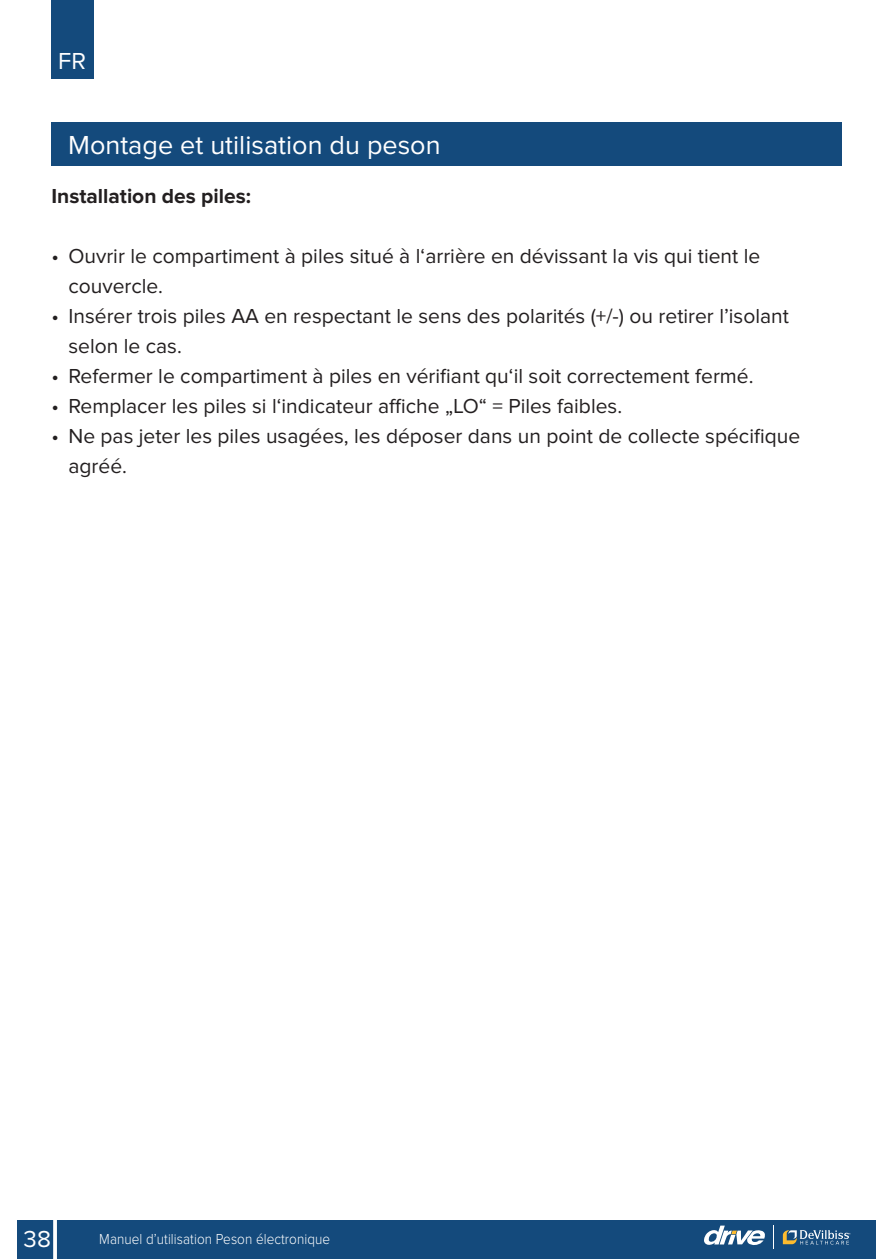
<style>
.page{position:relative;width:893px;height:1259px;background:#fff}
.page>*{position:absolute;margin:0;border:0;box-sizing:border-box;transform-origin:0 0}
.t1{font:27px "Proxima Nova";color:#fff}
.t2{font:24px "Proxima Nova";color:#fff}
.t3{font:21px/30px "Proxima Nova";color:#231f20}
.t4{font:700 21px "Proxima Nova";color:#231f20}
.t5{font:300 15px "Proxima Nova";letter-spacing:.005em;color:#fff;scale:.9 1}
</style>
<div class="page">
<div style="left:51px;top:0;width:42px;height:79px;background:#144a7c"></div>
<div style="left:17px;top:1220px;width:859px;height:39px;background:#144a7c"></div>
<svg style="left:53px;top:1220px;width:4px;height:39px"></svg>
<svg style="left:783px;top:1230px;width:67px;height:14px"></svg>
<svg style="left:704px;top:1225px;width:61px;height:20px"></svg>
<svg style="left:773px;top:1225px;width:1px;height:24px"></svg>
<div style="left:51px;top:122px;width:791px;height:43px;background:#144a7c"></div>
<p class="t2" style="left:58px;top:50px;width:29px">FR</p>
<p class="t1" style="left:68px;top:133px;width:374px">Montage et utilisation du peson</p>
<p class="t4" style="left:51px;top:186px;width:201px">Installation des piles:</p>
<p class="t3" style="left:68px;top:242px;width:693px;text-indent:-17px">• Ouvrir le compartiment à piles situé à l‘arrière en dévissant la vis qui tient le couvercle.</p>
<p class="t3" style="left:68px;top:302px;width:722px;text-indent:-17px">• Insérer trois piles AA en respectant le sens des polarités (+/-) ou retirer l’isolant selon le cas.</p>
<p class="t3" style="left:51px;top:362px;width:704px">• Refermer le compartiment à piles en vérifiant qu‘il soit correctement fermé.</p>
<p class="t3" style="left:51px;top:392px;width:572px">• Remplacer les piles si l‘indicateur affiche „LO“ = Piles faibles.</p>
<p class="t3" style="left:68px;top:422px;width:733px;text-indent:-17px">• Ne pas jeter les piles usagées, les déposer dans un point de collecte spécifique agréé.</p>
<p class="t2" style="left:23px;top:1228px;width:29px">38</p>
<p class="t5" style="left:99px;top:1232px;width:258px">Manuel d’utilisation Peson électronique</p>
</div>
